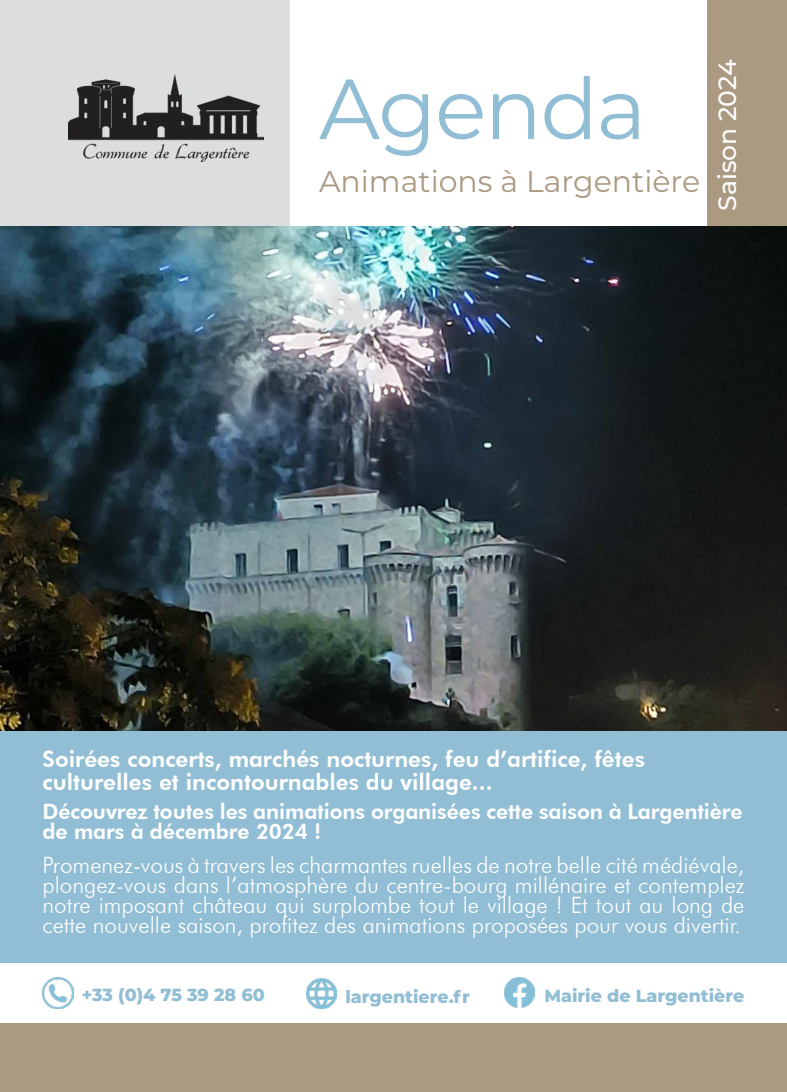
<style>
.page{position:relative;width:787px;height:1092px;background:#fff}
.page>*{position:absolute;margin:0;border:0;box-sizing:border-box;transform-origin:0 0}
.Headline{font:85px "Montserrat";letter-spacing:-.02em;color:#91bed4}
.Credit_Line{font:30px "Montserrat";color:#ab9982}
.Caption_Medium_White{font:500 25px "Montserrat";color:#fff}
.B_2_White{font:300 22.5px/20px "Futura BT";color:#fff;text-align:justify}
.H_3_White{font:800 22.5px/22.5px "Futura BT";color:#fff}
.B_2_White-2{font:800 21.25px/20px "Futura BT";letter-spacing:-.005em;color:#fff}
.H_3{font:800 17.5px "Montserrat";color:#91bed4}
</style>
<div class="page">
<div style="left:0;top:1022px;width:787px;height:69px;background:#ab9982"></div>
<div style="left:0;top:0;width:289px;height:251px;background:#dcdddf"></div>
<div style="left:707px;top:0;width:80px;height:264px;background:#ab9982"></div>
<div style="left:0;top:251px;width:787px;height:711px;background:#91bed4"></div>
<img style="left:69px;top:75px;width:195px;height:87px">
<img style="left:42px;top:977px;width:31px;height:31px">
<img style="left:306px;top:978px;width:30px;height:30px">
<img style="left:504px;top:977px;width:30px;height:30px">
<img style="left:0;top:226px;width:787px;height:504px">
<p class="Headline" style="left:319px;top:50px;width:329px">Agenda</p>
<p class="Credit_Line" style="left:319px;top:161px;width:383px">Animations à Largentière</p>
<p class="Caption_Medium_White" style="left:710px;top:211px;width:153px;rotate:-90deg">Saison 2024</p>
<p class="H_3_White" style="left:43px;top:747px;width:604px">Soirées concerts, marchés nocturnes, feu d’artifice, fêtes culturelles et incontournables du village...</p>
<p class="B_2_White-2" style="left:43px;top:801px;width:701px">Découvrez toutes les animations organisées cette saison à Largentière de mars à décembre 2024 !</p>
<p class="B_2_White" style="left:43px;top:854px;width:703px">Promenez-vous à travers les charmantes ruelles de notre belle cité médiévale, plongez-vous dans l’atmosphère du centre-bourg millénaire et contemplez notre imposant château qui surplombe tout le village ! Et tout au long de cette nouvelle saison, profitez des animations proposées pour vous divertir.</p>
<p class="H_3" style="left:82px;top:982px;width:184px">+33 (0)4 75 39 28 60</p>
<p class="H_3" style="left:345px;top:983px;width:126px">largentiere.fr</p>
<p class="H_3" style="left:544px;top:983px;width:201px">Mairie de Largentière</p>
</div>
